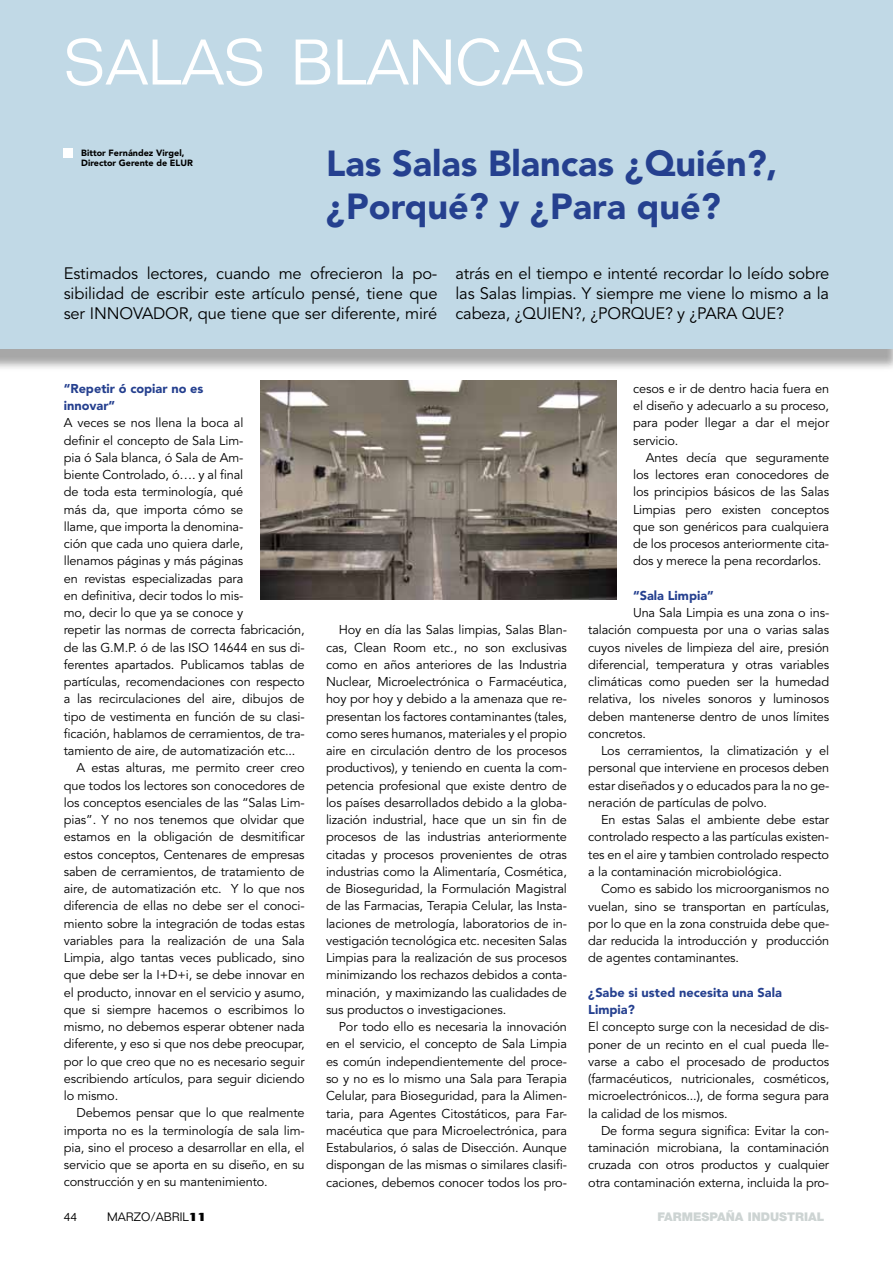
<style>
.page{position:relative;width:893px;height:1263px;background:#fff}
.page>*{position:absolute;margin:0;border:0;box-sizing:border-box;transform-origin:0 0}
.t1{font:300 63px "Folio";color:#fff}
.t2{font:900 36px/43.2px "Avenir";color:#25408f}
.t3{font:16.5px/19.8px "Avenir";letter-spacing:-.01em;color:#000;text-align:justify}
.t4{font:12.75px/17.2px "Avenir";letter-spacing:-.01em;color:#000;text-align:justify}
.t5{font:900 12.75px/17.2px "Avenir";color:#25408f}
.t6{font:900 12px "Helvetica Neue";color:#cdd4d3}
.t7{font:300 12px "Folio";color:#000}
.t8{font:900 9px/10.8px "Avenir";color:#000}
.s1{font-weight:800}
</style>
<div class="page">
<div style="left:0;top:0;width:893px;height:372px;background:#000;opacity:.35"></div>
<div style="left:0;top:0;width:893px;height:349px;background:#c1d9e6"></div>
<div style="left:64px;top:149px;width:9px;height:9px;background:#fff"></div>
<img style="left:260px;top:381px;width:356px;height:219px">
<h1 class="t1" style="left:64px;top:25px;width:524px">SALAS BLANCAS</h1>
<p class="t8" style="left:81px;top:147px;width:113px">Bittor Fernández Virgel,<br>Director Gerente de ELUR</p>
<h2 class="t2" style="left:326px;top:142px;width:453px">Las Salas Blancas ¿Quién?, ¿Porqué? y ¿Para qué?</h2>
<p class="t3" style="left:64px;top:264px;width:375px">Estimados lectores, cuando me ofrecieron la po&shy;sibilidad de escribir este artículo pensé, tiene que ser INNOVADOR, que tiene que ser diferente, miré</p>
<p class="t3" style="left:455px;top:264px;width:375px">atrás en el tiempo e intenté recordar lo leído sobre las Salas limpias. Y siempre me viene lo mismo a la cabeza, ¿QUIEN?, ¿PORQUE? y ¿PARA QUE?</p>
<p class="t5" style="left:64px;top:380px;width:141px">“Repetir ó copiar no es innovar”</p>
<p class="t4" style="left:64px;top:415px;width:181px">A veces se nos llena la boca al</p>
<p class="t4" style="left:64px;top:432px;width:181px">definir el concepto de Sala Lim-</p>
<p class="t4" style="left:64px;top:449px;width:181px">pia ó Sala blanca, ó Sala de Am-</p>
<p class="t4" style="left:64px;top:466px;width:181px">biente Controlado, ó…. y al final</p>
<p class="t4" style="left:64px;top:484px;width:181px">de toda esta terminología, qué</p>
<p class="t4" style="left:64px;top:501px;width:181px">más da, que importa cómo se</p>
<p class="t4" style="left:64px;top:518px;width:181px">llame, que importa la denomina-</p>
<p class="t4" style="left:64px;top:535px;width:181px">ción que cada uno quiera darle,</p>
<p class="t4" style="left:64px;top:553px;width:181px">llenamos páginas y más páginas</p>
<p class="t4" style="left:64px;top:570px;width:181px">en revistas especializadas para</p>
<p class="t4" style="left:64px;top:587px;width:181px">en definitiva, decir todos lo mis-</p>
<p class="t4" style="left:64px;top:604px;width:181px">mo, decir lo que ya se conoce y</p>
<p class="t4" style="left:64px;top:622px;width:242px">repetir las normas de correcta fabricación,</p>
<p class="t4" style="left:64px;top:639px;width:242px">de las G.M.P. ó de las ISO 14644 en sus di-</p>
<p class="t4" style="left:64px;top:656px;width:242px">ferentes apartados. Publicamos tablas de</p>
<p class="t4" style="left:64px;top:673px;width:242px">partículas, recomendaciones con respecto</p>
<p class="t4" style="left:64px;top:691px;width:242px">a las recirculaciones del aire, dibujos de</p>
<p class="t4" style="left:64px;top:708px;width:242px">tipo de vestimenta en función de su clasi-</p>
<p class="t4" style="left:64px;top:725px;width:242px">ficación, hablamos de cerramientos, de tra-</p>
<p class="t4" style="left:64px;top:742px;width:233px">tamiento de aire, de automatización etc...</p>
<p class="t4" style="left:77px;top:760px;width:230px">A estas alturas, me permito creer creo</p>
<p class="t4" style="left:64px;top:777px;width:242px">que todos los lectores son conocedores de</p>
<p class="t4" style="left:64px;top:794px;width:242px">los conceptos esenciales de las “Salas Lim-</p>
<p class="t4" style="left:64px;top:811px;width:242px">pias”. Y no nos tenemos que olvidar que</p>
<p class="t4" style="left:64px;top:829px;width:242px">estamos en la obligación de desmitificar</p>
<p class="t4" style="left:64px;top:846px;width:242px">estos conceptos, Centenares de empresas</p>
<p class="t4" style="left:64px;top:863px;width:242px">saben de cerramientos, de tratamiento de</p>
<p class="t4" style="left:64px;top:880px;width:242px">aire, de automatización etc. Y lo que nos</p>
<p class="t4" style="left:64px;top:898px;width:242px">diferencia de ellas no debe ser el conoci-</p>
<p class="t4" style="left:64px;top:915px;width:242px">miento sobre la integración de todas estas</p>
<p class="t4" style="left:64px;top:932px;width:242px">variables para la realización de una Sala</p>
<p class="t4" style="left:64px;top:949px;width:242px">Limpia, algo tantas veces publicado, sino</p>
<p class="t4" style="left:64px;top:967px;width:242px">que debe ser la I+D+i, se debe innovar en</p>
<p class="t4" style="left:64px;top:984px;width:242px">el producto, innovar en el servicio y asumo,</p>
<p class="t4" style="left:64px;top:1001px;width:242px">que si siempre hacemos o escribimos lo</p>
<p class="t4" style="left:64px;top:1018px;width:242px">mismo, no debemos esperar obtener nada</p>
<p class="t4" style="left:64px;top:1036px;width:242px">diferente, y eso si que nos debe preocupar,</p>
<p class="t4" style="left:64px;top:1053px;width:242px">por lo que creo que no es necesario seguir</p>
<p class="t4" style="left:64px;top:1070px;width:242px">escribiendo artículos, para seguir diciendo</p>
<p class="t4" style="left:64px;top:1087px;width:56px">lo mismo.</p>
<p class="t4" style="left:77px;top:1105px;width:230px">Debemos pensar que lo que realmente</p>
<p class="t4" style="left:64px;top:1122px;width:242px">importa no es la terminología de sala lim-</p>
<p class="t4" style="left:64px;top:1139px;width:242px">pia, sino el proceso a desarrollar en ella, el</p>
<p class="t4" style="left:64px;top:1156px;width:242px">servicio que se aporta en su diseño, en su</p>
<p class="t4" style="left:64px;top:1174px;width:205px">construcción y en su mantenimiento.</p>
<p class="t4" style="left:326px;top:622px;width:242px;text-indent:13px">Hoy en día las Salas limpias, Salas Blan&shy;cas, Clean Room etc., no son exclusivas como en años anteriores de las Industria Nuclear, Microelectrónica o Farmacéutica, hoy por hoy y debido a la amenaza que re&shy;presentan los factores contaminantes (tales, como seres humanos, materiales y el propio aire en circulación dentro de los procesos productivos), y teniendo en cuenta la com&shy;petencia profesional que existe dentro de los países desarrollados debido a la globa&shy;lización industrial, hace que un sin fin de procesos de las industrias anteriormente citadas y procesos provenientes de otras industrias como la Alimentaría, Cosmética, de Bioseguridad, la Formulación Magistral de las Farmacias, Terapia Celular, las Insta&shy;laciones de metrología, laboratorios de in&shy;vestigación tecnológica etc. necesiten Salas Limpias para la realización de sus procesos minimizando los rechazos debidos a conta&shy;minación, y maximizando las cualidades de sus productos o investigaciones.</p>
<p class="t4" style="left:326px;top:1018px;width:242px;text-indent:13px">Por todo ello es necesaria la innovación en el servicio, el concepto de Sala Limpia es común independientemente del proce&shy;so y no es lo mismo una Sala para Terapia Celular, para Bioseguridad, para la Alimen&shy;taria, para Agentes Citostáticos, para Far&shy;macéutica que para Microelectrónica, para Estabularios, ó salas de Disección. Aunque dispongan de las mismas o similares clasifi&shy;caciones, debemos conocer todos los pro-</p>
<p class="t4" style="left:633px;top:380px;width:198px">cesos e ir de dentro hacia fuera en el diseño y adecuarlo a su proceso, para poder llegar a dar el mejor servicio.</p>
<p class="t4" style="left:633px;top:449px;width:198px;text-indent:13px">Antes decía que seguramente los lectores eran conocedores de los principios básicos de las Salas Limpias pero existen conceptos que son genéricos para cualquiera de los procesos anteriormente cita&shy;dos y merece la pena recordarlos.</p>
<p class="t5" style="left:633px;top:587px;width:82px">“Sala Limpia”</p>
<p class="t4" style="left:588px;top:604px;width:242px;text-indent:45px">Una Sala Limpia es una zona o ins&shy;talación compuesta por una o varias salas cuyos niveles de limpieza del aire, presión diferencial, temperatura y otras variables climáticas como pueden ser la humedad relativa, los niveles sonoros y luminosos deben mantenerse dentro de unos límites concretos.</p>
<p class="t4" style="left:588px;top:742px;width:242px;text-indent:13px">Los cerramientos, la climatización y el personal que interviene en procesos deben estar diseñados y o educados para la no ge&shy;neración de partículas de polvo.</p>
<p class="t4" style="left:588px;top:811px;width:242px;text-indent:13px">En estas Salas el ambiente debe estar controlado respecto a las partículas existen&shy;tes en el aire y tambien controlado respecto a la contaminación microbiológica.</p>
<p class="t4" style="left:588px;top:880px;width:242px;text-indent:13px">Como es sabido los microorganismos no vuelan, sino se transportan en partículas, por lo que en la zona construida debe que&shy;dar reducida la introducción y producción de agentes contaminantes.</p>
<p class="t5" style="left:588px;top:983px;width:195px">¿Sabe si usted necesita una Sala<br>Limpia?</p>
<p class="t4" style="left:588px;top:1018px;width:242px">El concepto surge con la necesidad de dis&shy;poner de un recinto en el cual pueda lle&shy;varse a cabo el procesado de productos (farmacéuticos, nutricionales, cosméticos, microelectrónicos...), de forma segura para la calidad de los mismos.</p>
<p class="t4" style="left:588px;top:1122px;width:242px;text-indent:13px">De forma segura significa: Evitar la con&shy;taminación microbiana, la contaminación cruzada con otros productos y cualquier otra contaminación externa, incluida la pro-</p>
<p class="t7" style="left:64px;top:1210px;width:15px">44</p>
<p class="t7" style="left:107px;top:1210px;width:101px">MARZO/ABRIL<span class="s1">11</span></p>
<p class="t6" style="left:657px;top:1210px;width:168px">FARMESPAÑA INDUSTRIAL</p>
</div>
